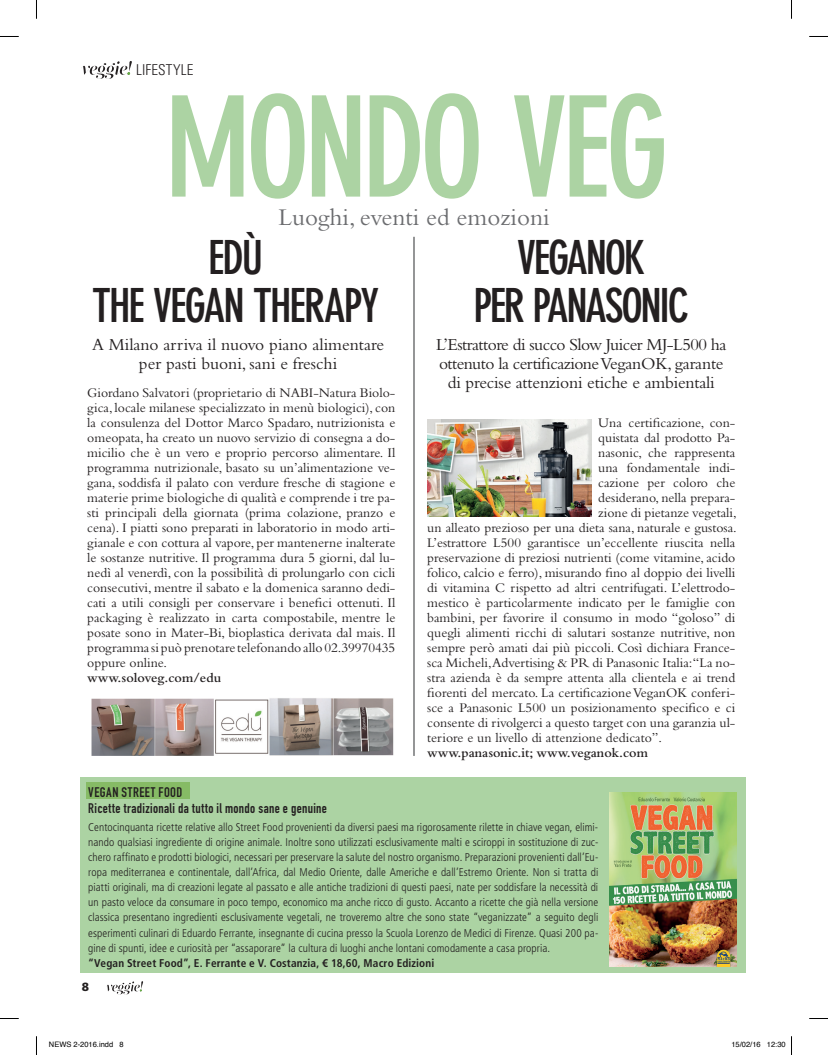
<style>
.page{position:relative;width:828px;height:1055px;background:#fff}
.page>*{position:absolute;margin:0;border:0;box-sizing:border-box;transform-origin:0 0}
.t1{font:700 condensed 137.5px "DIN Neuzeit Grotesk LT";letter-spacing:-.04em;color:#acd3a3}
.t2{font:700 condensed 46.25px/47.5px "DIN Neuzeit Grotesk LT";letter-spacing:-.05em;color:#231f20;text-align:center}
.t3{font:25px "Bembo";color:#6c6d70}
.t4{font:17.5px/18.8px "Bembo";letter-spacing:-.03em;color:#231f20;text-align:center}
.t5{font:17.5px/18.8px "Bembo";letter-spacing:-.01em;color:#231f20;text-align:center}
.t6{font:300 condensed 15px "Univers LT";letter-spacing:.015em;color:#231f20}
.t7{font:13.75px/15px "Bembo";color:#231f20;text-align:justify}
.t8{font:13.75px/16.2px "DIN Engschrift LT Alternate";letter-spacing:.025em;color:#231f20}
.t9{font:600 13.75px "Bembo";color:#231f20}
.t10{font:900 11.88px "Frutiger LT";color:#231f20}
.t11{font:300 condensed 11.25px/15px "Frutiger LT";letter-spacing:.005em;color:#231f20;text-align:justify}
.t12{font:700 condensed 11.25px "Frutiger LT";letter-spacing:.01em;color:#231f20}
.t13{font:7.5px "Helvetica";color:#000}
</style>
<div class="page">
<svg style="left:107px;top:981px;width:36px;height:13px"></svg>
<div style="left:81px;top:777px;width:665px;height:195px;background:#acd3a3"></div>
<hr style="left:413px;top:237px;width:1px;height:519px;background:#57585a">
<div style="left:86px;top:782px;width:104px;height:17px;background:#86bb65"></div>
<img style="left:91px;top:698px;width:303px;height:58px">
<img style="left:427px;top:420px;width:164px;height:96px">
<img style="left:610px;top:792px;width:126px;height:174px">
<svg style="left:81px;top:61px;width:51px;height:18px"></svg>
<svg style="left:0;top:36px;width:19px;height:1px"></svg>
<svg style="left:809px;top:36px;width:19px;height:1px"></svg>
<svg style="left:0;top:1018px;width:19px;height:1px"></svg>
<svg style="left:809px;top:1018px;width:19px;height:1px"></svg>
<svg style="left:36px;top:0;width:1px;height:19px"></svg>
<svg style="left:36px;top:1036px;width:1px;height:18px"></svg>
<svg style="left:791px;top:0;width:1px;height:19px"></svg>
<svg style="left:791px;top:1036px;width:1px;height:18px"></svg>
<p class="t6" style="left:136px;top:61px;width:59px">LIFESTYLE</p>
<h1 class="t1" style="left:164px;top:68px;width:506px">MONDO VEG</h1>
<h3 class="t3" style="left:278px;top:202px;width:273px">Luoghi, eventi ed emozioni</h3>
<h2 class="t2" style="left:92px;top:234px;width:289px">EDÙ<br>THE VEGAN THERAPY</h2>
<p class="t5" style="left:92px;top:335px;width:293px">A Milano arriva il nuovo piano alimentare per pasti buoni, sani e freschi</p>
<p class="t7" style="left:87px;top:384px;width:309px">Giordano Salvatori (proprietario di NABI-Natura Biolo&shy;gica, locale milanese specializzato in menù biologici), con la consulenza del Dottor Marco Spadaro, nutrizionista e omeopata, ha creato un nuovo servizio di consegna a do&shy;micilio che è un vero e proprio percorso alimentare. Il programma nutrizionale, basato su un’alimentazione ve&shy;gana, soddisfa il palato con verdure fresche di stagione e materie prime biologiche di qualità e comprende i tre pa&shy;sti principali della giornata (prima colazione, pranzo e cena). I piatti sono preparati in laboratorio in modo arti&shy;gianale e con cottura al vapore, per mantenerne inalterate le sostanze nutritive. Il programma dura 5 giorni, dal lu&shy;nedì al venerdì, con la possibilità di prolungarlo con cicli consecutivi, mentre il sabato e la domenica saranno dedi&shy;cati a utili consigli per conservare i benefici ottenuti. Il packaging è realizzato in carta compostabile, mentre le posate sono in Mater-Bi, bioplastica derivata dal mais. Il programma si può prenotare telefonando allo 02.39970435 oppure online.</p>
<p class="t9" style="left:87px;top:670px;width:135px">www.soloveg.com/edu</p>
<h2 class="t2" style="left:473px;top:234px;width:217px">VEGANOK<br>PER PANASONIC</h2>
<p class="t4" style="left:436px;top:335px;width:292px">L’Estrattore di succo Slow Juicer MJ-L500 ha ottenuto la certificazione VeganOK, garante di precise attenzioni etiche e ambientali</p>
<p class="t7" style="left:598px;top:414px;width:139px">Una certificazione, con-</p>
<p class="t7" style="left:598px;top:429px;width:139px">quistata dal prodotto Pa-</p>
<p class="t7" style="left:598px;top:444px;width:138px">nasonic, che rappresenta</p>
<p class="t7" style="left:598px;top:459px;width:139px">una fondamentale indi-</p>
<p class="t7" style="left:598px;top:474px;width:139px">cazione per coloro che</p>
<p class="t7" style="left:598px;top:489px;width:139px">desiderano, nella prepara-</p>
<p class="t7" style="left:598px;top:504px;width:140px">zione di pietanze vegetali,</p>
<p class="t7" style="left:427px;top:519px;width:311px">un alleato prezioso per una dieta sana, naturale e gustosa.</p>
<p class="t7" style="left:427px;top:534px;width:309px">L’estrattore L500 garantisce un’eccellente riuscita nella</p>
<p class="t7" style="left:427px;top:549px;width:309px">preservazione di preziosi nutrienti (come vitamine, acido</p>
<p class="t7" style="left:427px;top:564px;width:309px">folico, calcio e ferro), misurando fino al doppio dei livelli</p>
<p class="t7" style="left:427px;top:579px;width:309px">di vitamina C rispetto ad altri centrifugati. L’elettrodo-</p>
<p class="t7" style="left:427px;top:594px;width:309px">mestico è particolarmente indicato per le famiglie con</p>
<p class="t7" style="left:427px;top:609px;width:309px">bambini, per favorire il consumo in modo “goloso” di</p>
<p class="t7" style="left:427px;top:624px;width:309px">quegli alimenti ricchi di salutari sostanze nutritive, non</p>
<p class="t7" style="left:427px;top:639px;width:309px">sempre però amati dai più piccoli. Così dichiara France-</p>
<p class="t7" style="left:427px;top:654px;width:310px">sca Micheli,Advertising &amp; PR di Panasonic Italia:“La no-</p>
<p class="t7" style="left:427px;top:669px;width:309px">stra azienda è da sempre attenta alla clientela e ai trend</p>
<p class="t7" style="left:427px;top:684px;width:309px">fiorenti del mercato. La certificazione VeganOK conferi-</p>
<p class="t7" style="left:427px;top:699px;width:309px">sce a Panasonic L500 un posizionamento specifico e ci</p>
<p class="t7" style="left:427px;top:714px;width:310px">consente di rivolgerci a questo target con una garanzia ul-</p>
<p class="t7" style="left:427px;top:729px;width:236px">teriore e un livello di attenzione dedicato”.</p>
<p class="t9" style="left:427px;top:745px;width:222px">www.panasonic.it; www.veganok.com</p>
<p class="t8" style="left:88px;top:783px;width:240px">VEGAN STREET FOOD<br>Ricette tradizionali da tutto il mondo sane e genuine</p>
<p class="t11" style="left:88px;top:820px;width:511px">Centocinquanta ricette relative allo Street Food provenienti da diversi paesi ma rigorosamente rilette in chiave vegan, elimi&shy;nando qualsiasi ingrediente di origine animale. Inoltre sono utilizzati esclusivamente malti e sciroppi in sostituzione di zuc&shy;chero raffinato e prodotti biologici, necessari per preservare la salute del nostro organismo. Preparazioni provenienti dall’Eu&shy;ropa mediterranea e continentale, dall’Africa, dal Medio Oriente, dalle Americhe e dall’Estremo Oriente. Non si tratta di piatti originali, ma di creazioni legate al passato e alle antiche tradizioni di questi paesi, nate per soddisfare la necessità di un pasto veloce da consumare in poco tempo, economico ma anche ricco di gusto. Accanto a ricette che già nella versione classica presentano ingredienti esclusivamente vegetali, ne troveremo altre che sono state “veganizzate” a seguito degli esperimenti culinari di Eduardo Ferrante, insegnante di cucina presso la Scuola Lorenzo de Medici di Firenze. Quasi 200 pa&shy;gine di spunti, idee e curiosità per “assaporare” la cultura di luoghi anche lontani comodamente a casa propria.</p>
<p class="t12" style="left:88px;top:955px;width:347px">“Vegan Street Food”, E. Ferrante e V. Costanzia, € 18,60, Macro Edizioni</p>
<p class="t10" style="left:82px;top:979px;width:9px">8</p>
<p class="t13" style="left:49px;top:1039px;width:76px">NEWS 2-2016.indd 8</p>
<p class="t13" style="left:731px;top:1039px;width:56px">15/02/16 12:30</p>
</div>
